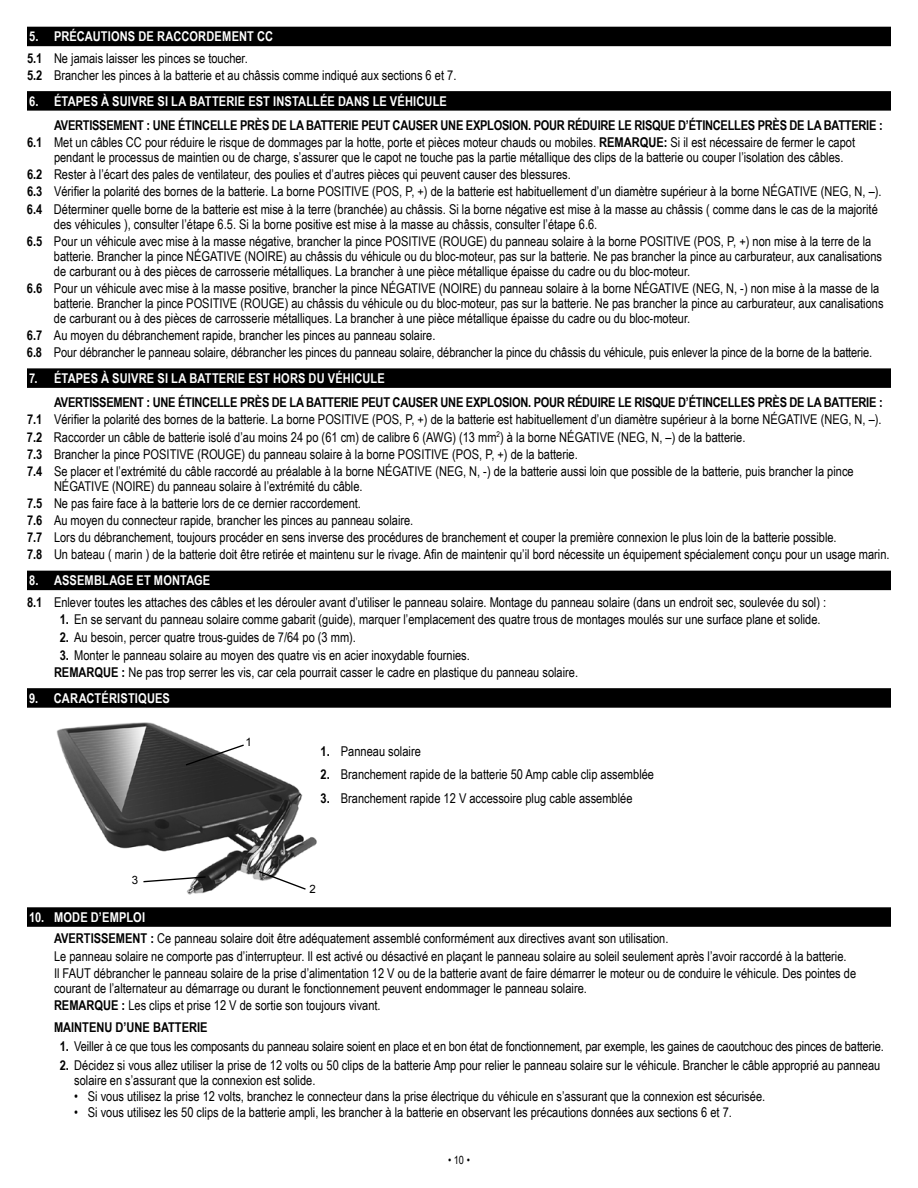
<style>
.page{position:relative;width:918px;height:1188px;background:#fff}
.page>*{position:absolute;margin:0;border:0;box-sizing:border-box;transform-origin:0 0}
.t1{font:13.5px/17.1px "Arial Narrow";color:#000}
.t2{font:700 13.5px/17.1px "Arial Narrow";letter-spacing:-.02em;color:#000}
.t3{font:700 13.5px "Arial Narrow";letter-spacing:.01em;color:#fff}
.t4{font:700 13.5px "Arial Narrow";color:#000}
.t5{font:11.55px "Arial";color:#000}
.t6{font:11.25px "Arial Narrow";color:#000}
.s1{font-weight:700;color:#fff}
.s2{font-weight:700}
.s3{font-weight:400}
</style>
<div class="page">
<div style="left:27px;top:27px;width:864px;height:19px;background:#000"></div>
<div style="left:27px;top:91px;width:864px;height:20px;background:#000"></div>
<div style="left:27px;top:368px;width:864px;height:20px;background:#000"></div>
<div style="left:27px;top:571px;width:864px;height:19px;background:#000"></div>
<div style="left:27px;top:688px;width:864px;height:20px;background:#000"></div>
<div style="left:27px;top:907px;width:864px;height:20px;background:#000"></div>
<img style="left:56px;top:722px;width:261px;height:173px">
<svg style="left:184px;top:743px;width:61px;height:24px"></svg>
<svg style="left:142px;top:876px;width:65px;height:7px"></svg>
<svg style="left:257px;top:870px;width:50px;height:21px"></svg>
<p class="t1" style="left:27px;top:25px;width:248px;line-height:21.5px"><span class="s1">5. PRÉCAUTIONS DE RACCORDEMENT CC<br></span><span class="s2">5.1</span> Ne jamais laisser les pinces se toucher.</p>
<p class="t1" style="left:27px;top:66px;width:431px"><span class="s2">5.2</span> Brancher les pinces à la batterie et au châssis comme indiqué aux sections 6 et 7.</p>
<p class="t3" style="left:29px;top:91px;width:419px">6. ÉTAPES À SUIVRE SI LA BATTERIE EST INSTALLÉE DANS LE VÉHICULE</p>
<p class="t2" style="left:27px;top:116px;width:857px;text-indent:27px">AVERTISSEMENT : UNE ÉTINCELLE PRÈS DE LA BATTERIE PEUT CAUSER UNE EXPLOSION. POUR RÉDUIRE LE RISQUE D’ÉTINCELLES PRÈS DE LA BATTERIE :<br>6.1 <span class="s3">Met un câbles CC pour réduire le risque de dommages par la hotte, porte et pièces moteur chauds ou mobiles.</span> REMARQUE: <span class="s3">Si il est nécessaire de fermer le capot</span></p>
<p class="t1" style="left:27px;top:148px;width:856px;text-indent:27px">pendant le processus de maintien ou de charge, s’assurer que le capot ne touche pas la partie métallique des clips de la batterie ou couper l’isolation des câbles.<br><span class="s2">6.2</span> Rester à l’écart des pales de ventilateur, des poulies et d’autres pièces qui peuvent causer des blessures.<br><span class="s2">6.3</span> Vérifier la polarité des bornes de la batterie. La borne POSITIVE (POS, P, +) de la batterie est habituellement d’un diamètre supérieur à la borne NÉGATIVE (NEG, N, –).<br><span class="s2">6.4</span> Déterminer quelle borne de la batterie est mise à la terre (branchée) au châssis. Si la borne négative est mise à la masse au châssis ( comme dans le cas de la majorité</p>
<p class="t1" style="left:27px;top:215px;width:846px;text-indent:27px">des véhicules ), consulter l’étape 6.5. Si la borne positive est mise à la masse au châssis, consulter l’étape 6.6.<br><span class="s2">6.5</span> Pour un véhicule avec mise à la masse négative, brancher la pince POSITIVE (ROUGE) du panneau solaire à la borne POSITIVE (POS, P, +) non mise à la terre de la</p>
<p class="t1" style="left:54px;top:248px;width:830px;line-height:15px">batterie. Brancher la pince NÉGATIVE (NOIRE) au châssis du véhicule ou du bloc-moteur, pas sur la batterie. Ne pas brancher la pince au carburateur, aux canalisations de carburant ou à des pièces de carrosserie métalliques. La brancher à une pièce métallique épaisse du cadre ou du bloc-moteur.</p>
<p class="t1" style="left:54px;top:280px;width:831px;line-height:15px;text-indent:-27px"><span class="s2">6.6</span> Pour un véhicule avec mise à la masse positive, brancher la pince NÉGATIVE (NOIRE) du panneau solaire à la borne NÉGATIVE (NEG, N, -) non mise à la masse de la batterie. Brancher la pince POSITIVE (ROUGE) au châssis du véhicule ou du bloc-moteur, pas sur la batterie. Ne pas brancher la pince au carburateur, aux canalisations de carburant ou à des pièces de carrosserie métalliques. La brancher à une pièce métallique épaisse du cadre ou du bloc-moteur.</p>
<p class="t1" style="left:27px;top:326px;width:847px"><span class="s2">6.7</span> Au moyen du débranchement rapide, brancher les pinces au panneau solaire.<br><span class="s2">6.8</span> Pour débrancher le panneau solaire, débrancher les pinces du panneau solaire, débrancher la pince du châssis du véhicule, puis enlever la pince de la borne de la batterie.</p>
<p class="t3" style="left:29px;top:368px;width:357px">7. ÉTAPES À SUIVRE SI LA BATTERIE EST HORS DU VÉHICULE</p>
<p class="t1" style="left:27px;top:393px;width:857px;text-indent:27px"><span class="s2">AVERTISSEMENT : UNE ÉTINCELLE PRÈS DE LA BATTERIE PEUT CAUSER UNE EXPLOSION. POUR RÉDUIRE LE RISQUE D’ÉTINCELLES PRÈS DE LA BATTERIE :<br>7.1</span> Vérifier la polarité des bornes de la batterie. La borne POSITIVE (POS, P, +) de la batterie est habituellement d’un diamètre supérieur à la borne NÉGATIVE (NEG, N, –).<br><span class="s2">7.2</span> Raccorder un câble de batterie isolé d’au moins 24 po (61 cm) de calibre 6 (AWG) (13 mm<sup>2</sup>) à la borne NÉGATIVE (NEG, N, –) de la batterie.<br><span class="s2">7.3</span> Brancher la pince POSITIVE (ROUGE) du panneau solaire à la borne POSITIVE (POS, P, +) de la batterie.<br><span class="s2">7.4</span> Se placer et l’extrémité du câble raccordé au préalable à la borne NÉGATIVE (NEG, N, -) de la batterie aussi loin que possible de la batterie, puis brancher la pince</p>
<p class="t1" style="left:27px;top:477px;width:864px;text-indent:27px">NÉGATIVE (NOIRE) du panneau solaire à l’extrémité du câble.<br><span class="s2">7.5</span> Ne pas faire face à la batterie lors de ce dernier raccordement.<br><span class="s2">7.6</span> Au moyen du connecteur rapide, brancher les pinces au panneau solaire.<br><span class="s2">7.7</span> Lors du débranchement, toujours procéder en sens inverse des procédures de branchement et couper la première connexion le plus loin de la batterie possible.<br><span class="s2">7.8</span> Un bateau ( marin ) de la batterie doit être retirée et maintenu sur le rivage. Afin de maintenir qu’il bord nécessite un équipement spécialement conçu pour un usage marin.</p>
<p class="t1" style="left:27px;top:569px;width:801px;line-height:21.5px"><span class="s1">8. ASSEMBLAGE ET MONTAGE<br></span><span class="s2">8.1</span> Enlever toutes les attaches des câbles et les dérouler avant d’utiliser le panneau solaire. Montage du panneau solaire (dans un endroit sec, soulevée du sol) :</p>
<p class="t1" style="left:60px;top:611px;width:762px"><span class="s2">1.</span> En se servant du panneau solaire comme gabarit (guide), marquer l’emplacement des quatre trous de montages moulés sur une surface plane et solide.</p>
<p class="t1" style="left:60px;top:628px;width:298px"><span class="s2">2.</span> Au besoin, percer quatre trous-guides de 7/64 po (3 mm).</p>
<p class="t1" style="left:54px;top:646px;width:526px;text-indent:6px"><span class="s2">3.</span> Monter le panneau solaire au moyen des quatre vis en acier inoxydable fournies.<br><span class="s2">REMARQUE :</span> Ne pas trop serrer les vis, car cela pourrait casser le cadre en plastique du panneau solaire.</p>
<p class="t3" style="left:29px;top:688px;width:142px">9. CARACTÉRISTIQUES</p>
<p class="t5" style="left:245px;top:735px;width:8px">1</p>
<p class="t1" style="left:321px;top:742px;width:102px"><span class="s2">1.</span> Panneau solaire</p>
<p class="t1" style="left:321px;top:765px;width:335px"><span class="s2">2.</span> Branchement rapide de la batterie 50 Amp cable clip assemblée</p>
<p class="t1" style="left:321px;top:789px;width:313px"><span class="s2">3.</span> Branchement rapide 12 V accessoire plug cable assemblée</p>
<p class="t5" style="left:132px;top:873px;width:8px">3</p>
<p class="t5" style="left:310px;top:882px;width:8px">2</p>
<p class="t1" style="left:54px;top:906px;width:616px;line-height:21.5px;text-indent:-25px"><span class="s1">10. MODE D’EMPLOI<br></span><span class="s2">AVERTISSEMENT :</span> Ce panneau solaire doit être adéquatement assemblé conformément aux directives avant son utilisation.</p>
<p class="t1" style="left:54px;top:947px;width:804px">Le panneau solaire ne comporte pas d’interrupteur. Il est activé ou désactivé en plaçant le panneau solaire au soleil seulement après l’avoir raccordé à la batterie.<br>Il FAUT débrancher le panneau solaire de la prise d’alimentation 12 V ou de la batterie avant de faire démarrer le moteur ou de conduire le véhicule. Des pointes de</p>
<p class="t1" style="left:54px;top:979px;width:534px">courant de l’alternateur au démarrage ou durant le fonctionnement peuvent endommager le panneau solaire.<br><span class="s2">REMARQUE :</span> Les clips et prise 12 V de sortie son toujours vivant.</p>
<p class="t4" style="left:54px;top:1017px;width:155px">MAINTENU D’UNE BATTERIE</p>
<p class="t1" style="left:60px;top:1037px;width:826px"><span class="s2">1.</span> Veiller à ce que tous les composants du panneau solaire soient en place et en bon état de fonctionnement, par exemple, les gaines de caoutchouc des pinces de batterie.</p>
<p class="t1" style="left:74px;top:1058px;width:808px;line-height:15px;text-indent:-15px"><span class="s2">2.</span> Décidez si vous allez utiliser la prise de 12 volts ou 50 clips de la batterie Amp pour relier le panneau solaire sur le véhicule. Brancher le câble approprié au panneau solaire en s’assurant que la connexion est solide.</p>
<p class="t1" style="left:74px;top:1088px;width:692px">• Si vous utilisez la prise 12 volts, branchez le connecteur dans la prise électrique du véhicule en s’assurant que la connexion est sécurisée.</p>
<p class="t1" style="left:74px;top:1104px;width:659px">• Si vous utilisez les 50 clips de la batterie ampli, les brancher à la batterie en observant les précautions données aux sections 6 et 7.</p>
<p class="t6" style="left:448px;top:1151px;width:23px">• 10 •</p>
</div>
